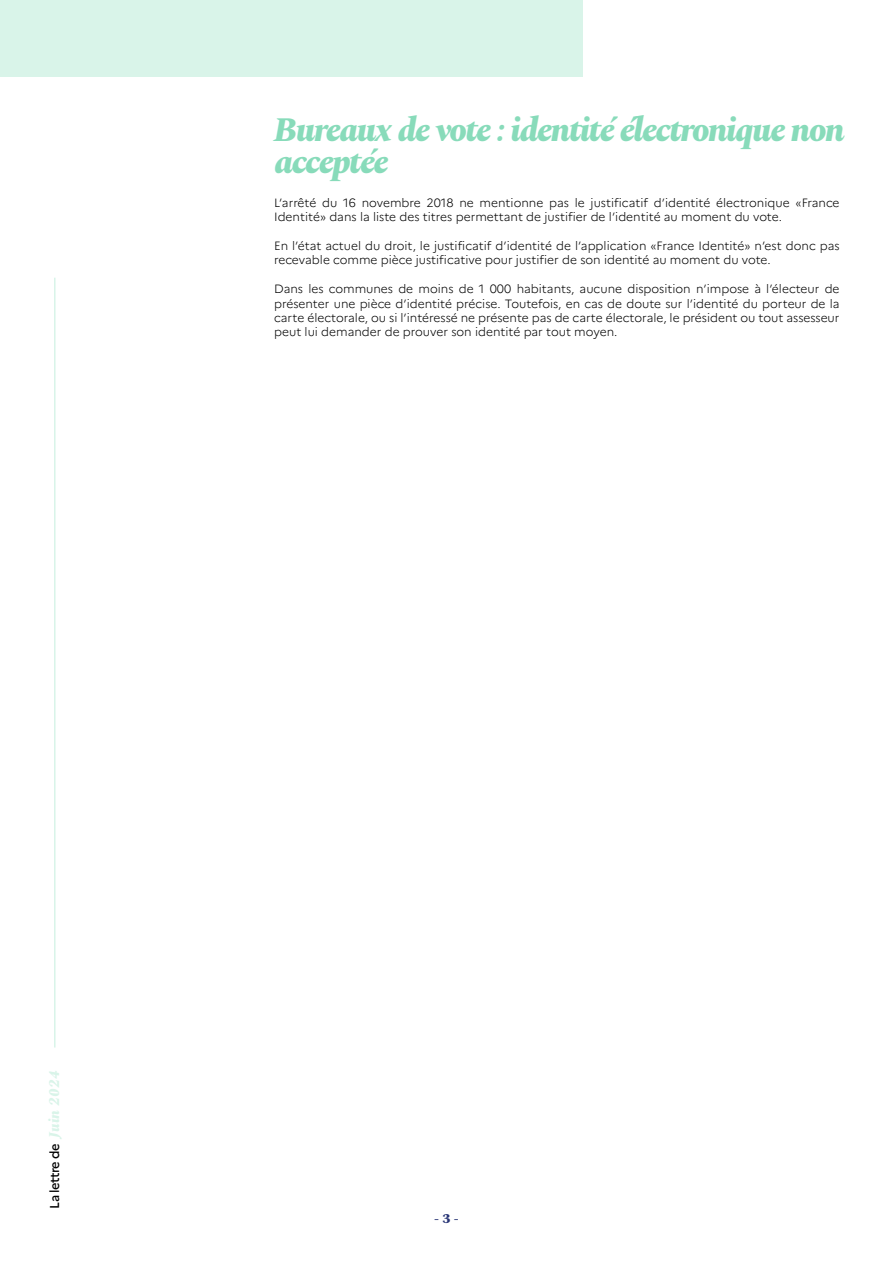
<style>
.page{position:relative;width:893px;height:1263px;background:#fff}
.page>*{position:absolute;margin:0;border:0;box-sizing:border-box;transform-origin:0 0}
.t1{font:italic 800 34.5px/31.5px "Spectral";letter-spacing:-.05em;color:#88dbba}
.t2{font:800 13.5px "Spectral";color:#273475}
.t3{font:500 12.9px "Marianne";letter-spacing:-.04em;color:#000}
.t4{font:300 12px/14.4px "Marianne";color:#000}
.s1{font-family:"Spectral";font-weight:800;font-style:italic;font-size:15px;color:#d9f4e9}
</style>
<div class="page">
<hr style="left:54px;top:278px;width:2px;height:769px;background:#d9f4e9">
<div style="left:0;top:0;width:582px;height:77px;background:#d9f4e9"></div>
<h1 class="t1" style="left:274px;top:112px;width:572px">Bureaux de vote : identité électronique non acceptée</h1>
<p class="t4" style="left:274px;top:195px;width:567px">L’arrêté du 16 novembre 2018 ne mentionne pas le justificatif d’identité électronique «France<br>Identité» dans la liste des titres permettant de justifier de l’identité au moment du vote.</p>
<p class="t4" style="left:274px;top:238px;width:567px">En l’état actuel du droit, le justificatif d’identité de l’application «France Identité» n’est donc pas recevable comme pièce justificative pour justifier de son identité au moment du vote.</p>
<p class="t4" style="left:274px;top:282px;width:567px;text-align:justify">Dans les communes de moins de 1 000 habitants, aucune disposition n’impose à l’électeur de présenter une pièce d’identité précise. Toutefois, en cas de doute sur l’identité du porteur de la carte électorale, ou si l’intéressé ne présente pas de carte électorale, le président ou tout assesseur peut lui demander de prouver son identité par tout moyen.</p>
<p class="t3" style="left:47px;top:1209px;width:140px;rotate:-90deg">La lettre de <span class="s1">Juin 2024</span></p>
<p class="t2" style="left:434px;top:1208px;width:26px">- 3 -</p>
</div>
